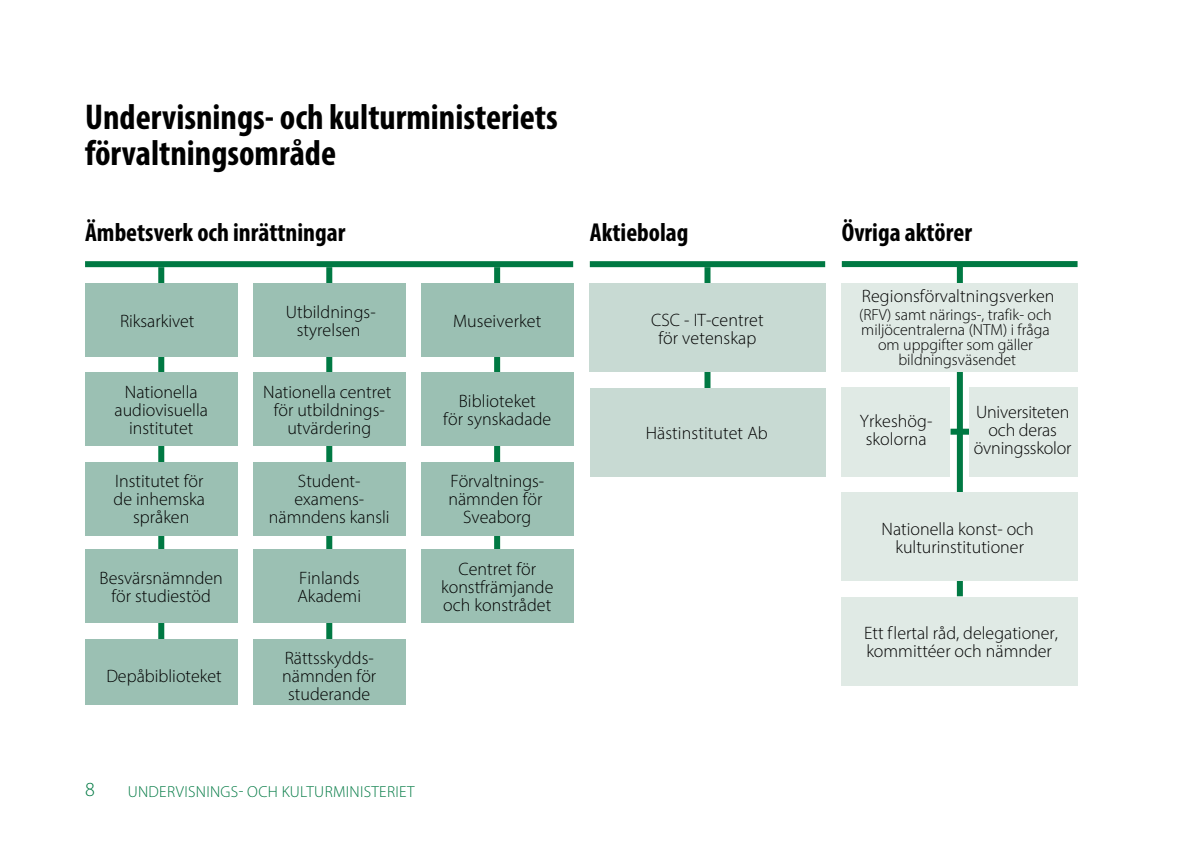
<style>
.page{position:relative;width:1191px;height:842px;background:#fff}
.page>*{position:absolute;margin:0;border:0;box-sizing:border-box;transform-origin:0 0}
.Kappaleotsikko_taso{font:36px/36px "Myriad Pro Bold Cond 3";color:#000}
.t1{font:26px "Myriad Pro Bold Cond 4";color:#000}
.t2{font:20px "Myriad Pro Light 3";color:#007943}
.t3{font:18px/18px "Myriad Pro Light 4";color:#000;text-align:center}
.t4{font:16px/15px "Myriad Pro Light 4";color:#000;text-align:center}
.t5{font:16px "Myriad Pro Light 3";letter-spacing:.02em;color:#007943}
</style>
<div class="page">
<div style="left:704px;top:267px;width:6px;height:147px;background:#007943"></div>
<div style="left:590px;top:261px;width:235px;height:6px;background:#007943"></div>
<div style="left:589px;top:283px;width:236px;height:89px;background:#c8dad3"></div>
<div style="left:590px;top:388px;width:235px;height:89px;background:#c8dad3"></div>
<div style="left:957px;top:266px;width:6px;height:330px;background:#007943"></div>
<div style="left:842px;top:261px;width:235px;height:6px;background:#007943"></div>
<div style="left:950px;top:429px;width:19px;height:6px;background:#007943"></div>
<div style="left:841px;top:492px;width:236px;height:89px;background:#e0eae5"></div>
<div style="left:841px;top:597px;width:236px;height:89px;background:#e0eae5"></div>
<div style="left:841px;top:283px;width:236px;height:89px;background:#e0eae5"></div>
<div style="left:841px;top:388px;width:108px;height:89px;background:#e0eae5"></div>
<div style="left:968px;top:388px;width:109px;height:89px;background:#e0eae5"></div>
<div style="left:326px;top:267px;width:6px;height:432px;background:#007943"></div>
<div style="left:85px;top:261px;width:488px;height:6px;background:#007943"></div>
<div style="left:158px;top:267px;width:6px;height:432px;background:#007943"></div>
<div style="left:494px;top:267px;width:6px;height:346px;background:#007943"></div>
<div style="left:85px;top:283px;width:152px;height:74px;background:#9bc0b3"></div>
<div style="left:253px;top:283px;width:152px;height:74px;background:#9bc0b3"></div>
<div style="left:253px;top:549px;width:152px;height:74px;background:#9bc0b3"></div>
<div style="left:85px;top:639px;width:152px;height:65px;background:#9bc0b3"></div>
<div style="left:253px;top:639px;width:152px;height:65px;background:#9bc0b3"></div>
<div style="left:253px;top:372px;width:152px;height:74px;background:#9bc0b3"></div>
<div style="left:253px;top:462px;width:152px;height:73px;background:#9bc0b3"></div>
<div style="left:85px;top:372px;width:152px;height:74px;background:#9bc0b3"></div>
<div style="left:85px;top:550px;width:152px;height:73px;background:#9bc0b3"></div>
<div style="left:85px;top:462px;width:152px;height:73px;background:#9bc0b3"></div>
<div style="left:421px;top:462px;width:152px;height:73px;background:#9bc0b3"></div>
<div style="left:421px;top:550px;width:152px;height:73px;background:#9bc0b3"></div>
<div style="left:421px;top:283px;width:152px;height:74px;background:#9bc0b3"></div>
<div style="left:421px;top:372px;width:152px;height:74px;background:#9bc0b3"></div>
<h1 class="Kappaleotsikko_taso" style="left:85px;top:98px;width:474px">Undervisnings- och kulturministeriets förvaltningsområde</h1>
<p class="t1" style="left:85px;top:216px;width:262px">Ämbetsverk och inrättningar</p>
<p class="t3" style="left:120px;top:311px;width:76px">Riksarkivet</p>
<p class="t3" style="left:286px;top:303px;width:92px">Utbildnings&shy;styrelsen</p>
<p class="t3" style="left:114px;top:383px;width:95px">Nationella audiovisuella institutet</p>
<p class="t3" style="left:114px;top:472px;width:93px">Institutet för de inhemska språken</p>
<p class="t3" style="left:100px;top:569px;width:125px">Besvärsnämnden för studiestöd</p>
<p class="t3" style="left:106px;top:667px;width:117px">Depåbiblioteket</p>
<p class="t3" style="left:263px;top:383px;width:130px">Nationella centret för utbildnings&shy;utvärdering</p>
<p class="t3" style="left:269px;top:472px;width:122px">Student&shy;examens&shy;nämndens kansli</p>
<p class="t3" style="left:297px;top:569px;width:65px;text-align:left">Finlands<br>Akademi</p>
<p class="t3" style="left:282px;top:649px;width:95px">Rättsskydds&shy;nämnden för studerande</p>
<p class="t3" style="left:453px;top:312px;width:90px">Museiverket</p>
<p class="t3" style="left:443px;top:392px;width:109px">Biblioteket<br>för synskadade</p>
<p class="t3" style="left:448px;top:472px;width:97px">Förvaltnings&shy;nämnden för<br>Sveaborg</p>
<p class="t3" style="left:441px;top:560px;width:114px">Centret för konstfrämjande och konstrådet</p>
<p class="t2" style="left:85px;top:777px;width:11px">8</p>
<p class="t5" style="left:128px;top:782px;width:288px">UNDERVISNINGS- OCH KULTURMINISTERIET</p>
<p class="t1" style="left:590px;top:216px;width:100px">Aktiebolag</p>
<p class="t3" style="left:651px;top:310px;width:114px">CSC - IT-centret för vetenskap</p>
<p class="t3" style="left:646px;top:424px;width:124px">Hästinstitutet Ab</p>
<p class="t1" style="left:842px;top:216px;width:132px">Övriga aktörer</p>
<p class="t3" style="left:862px;top:287px;width:194px">Regionsförvaltningsverken</p>
<p class="t4" style="left:859px;top:307px;width:194px">(RFV) samt närings-, traf ik- och miljöcentralerna (NTM) i fråga om uppgifter som gäller bildningsväsendet</p>
<p class="t3" style="left:860px;top:412px;width:74px">Yrkeshög&shy;skolorna</p>
<p class="t3" style="left:974px;top:403px;width:99px">Universiteten och deras övningsskolor</p>
<p class="t3" style="left:881px;top:519px;width:154px">Nationella konst- och kulturinstitutioner</p>
<p class="t3" style="left:864px;top:624px;width:195px;text-align:left">Ett f lertal råd, delegationer, kommittéer och nämnder</p>
</div>
